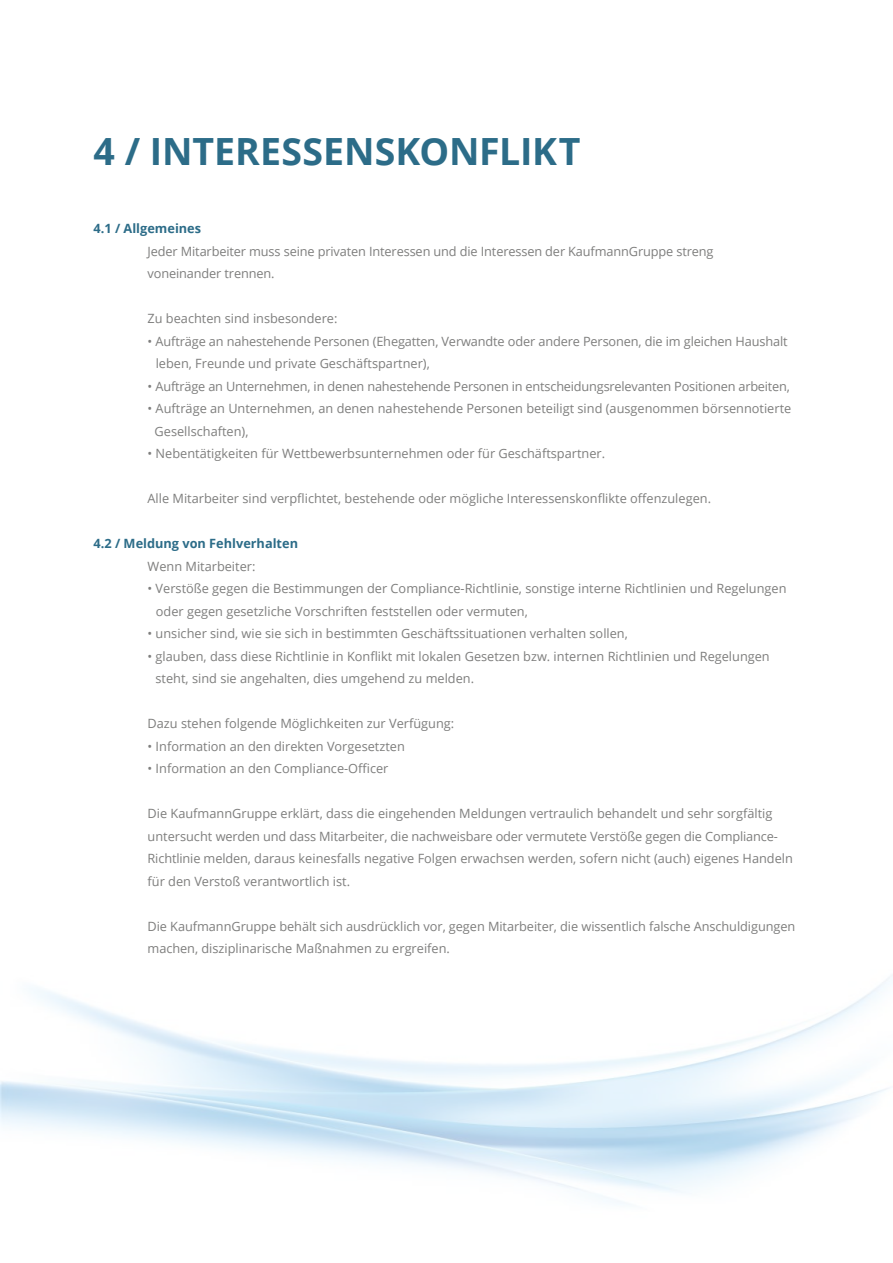
<style>
.page{position:relative;width:893px;height:1263px;background:#fff}
.page>*{position:absolute;margin:0;border:0;box-sizing:border-box;transform-origin:0 0}
.t1{font:700 37.5px "Open Sans";color:#2c6c88}
.t2{font:12.75px/22.5px "Open Sans";color:#7e7e7d}
.t3{font:700 12.75px "Open Sans";color:#2c6c88}
</style>
<div class="page">
<h1 class="t1" style="left:94px;top:125px;width:488px">4 / INTERESSENSKONFLIKT</h1>
<p class="t3" style="left:94px;top:219px;width:109px">4.1 / Allgemeines</p>
<p class="t2" style="left:148px;top:239px;width:567px">Jeder Mitarbeiter muss seine privaten Interessen und die Interessen der KaufmannGruppe streng voneinander trennen.</p>
<p class="t2" style="left:148px;top:307px;width:191px">Zu beachten sind insbesondere:</p>
<p class="t2" style="left:156px;top:329px;width:633px;text-indent:-8px">• Aufträge an nahestehende Personen (Ehegatten, Verwandte oder andere Personen, die im gleichen Haushalt leben, Freunde und private Geschäftspartner),</p>
<p class="t2" style="left:148px;top:374px;width:644px">• Aufträge an Unternehmen, in denen nahestehende Personen in entscheidungsrelevanten Positionen arbeiten,</p>
<p class="t2" style="left:155px;top:397px;width:638px;text-indent:-7px">• Aufträge an Unternehmen, an denen nahestehende Personen beteiligt sind (ausgenommen börsennotierte<br>Gesellschaften),</p>
<p class="t2" style="left:148px;top:442px;width:459px">• Nebentätigkeiten für Wettbewerbsunternehmen oder für Geschäftspartner.</p>
<p class="t2" style="left:148px;top:487px;width:565px">Alle Mitarbeiter sind verpflichtet, bestehende oder mögliche Interessenskonflikte offenzulegen.</p>
<p class="t3" style="left:94px;top:534px;width:206px">4.2 / Meldung von Fehlverhalten</p>
<p class="t2" style="left:148px;top:554px;width:109px">Wenn Mitarbeiter:</p>
<p class="t2" style="left:156px;top:577px;width:632px;text-indent:-8px">• Verstöße gegen die Bestimmungen der Compliance-Richtlinie, sonstige interne Richtlinien und Regelungen oder gegen gesetzliche Vorschriften feststellen oder vermuten,</p>
<p class="t2" style="left:148px;top:622px;width:482px">• unsicher sind, wie sie sich in bestimmten Geschäftssituationen verhalten sollen,</p>
<p class="t2" style="left:156px;top:644px;width:616px;text-indent:-8px">• glauben, dass diese Richtlinie in Konflikt mit lokalen Gesetzen bzw. internen Richtlinien und Regelungen steht, sind sie angehalten, dies umgehend zu melden.</p>
<p class="t2" style="left:148px;top:712px;width:308px">Dazu stehen folgende Möglichkeiten zur Verfügung:</p>
<p class="t2" style="left:148px;top:734px;width:259px">• Information an den direkten Vorgesetzten</p>
<p class="t2" style="left:148px;top:757px;width:242px">• Information an den Compliance-Officer</p>
<p class="t2" style="left:148px;top:802px;width:647px">Die KaufmannGruppe erklärt, dass die eingehenden Meldungen vertraulich behandelt und sehr sorgfältig untersucht werden und dass Mitarbeiter, die nachweisbare oder vermutete Verstöße gegen die Compliance-Richtlinie melden, daraus keinesfalls negative Folgen erwachsen werden, sofern nicht (auch) eigenes Handeln für den Verstoß verantwortlich ist.</p>
<p class="t2" style="left:148px;top:914px;width:649px">Die KaufmannGruppe behält sich ausdrücklich vor, gegen Mitarbeiter, die wissentlich falsche Anschuldigungen machen, disziplinarische Maßnahmen zu ergreifen.</p>
</div>
